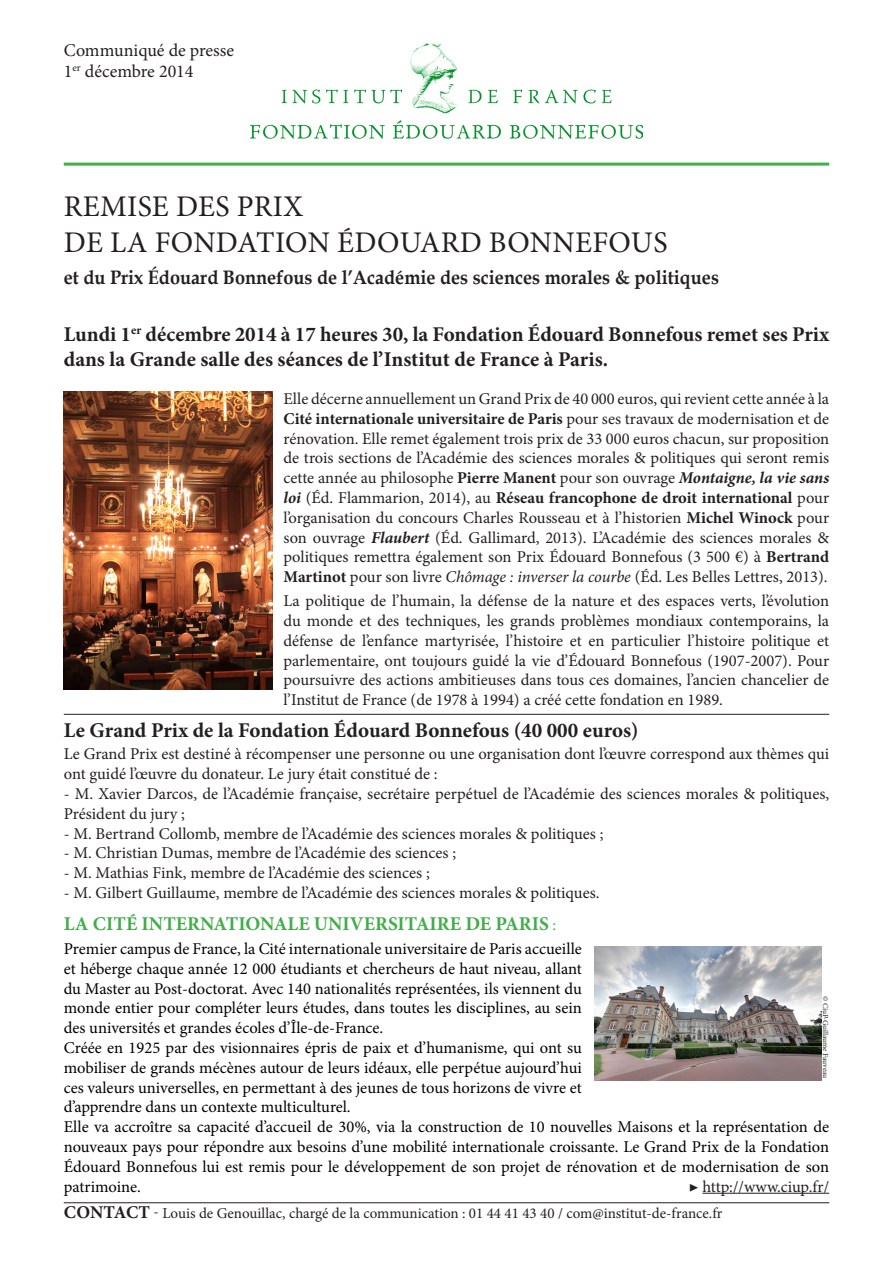
<style>
.page{position:relative;width:893px;height:1263px;background:#fff}
.page>*{position:absolute;margin:0;border:0;box-sizing:border-box;transform-origin:0 0}
.t1{font:30px/36px "Minion Pro";letter-spacing:.01em;color:#231f20}
.t2{font:700 21px/25.2px "Minion Pro";color:#231f20}
.t3{font:700 19.5px "Book Antiqua";color:#231f20;scale:.93 1}
.t4{font:700 19.5px "Minion Pro";color:#40ae49}
.t5{font:18px "Minion Pro";color:#231f20}
.t6{font:16.5px/19.8px "Minion Pro";color:#231f20;text-align:justify}
.t7{font:16.5px/19.8px "Minion Pro";color:#000;text-align:justify}
.t8{font:15px "Minion Pro";color:#231f20}
.t9{font:7.5px "Minion Pro";color:#231f20}
.s1{font-weight:700}
.s2{font-weight:700;font-style:italic}
.s3{font-style:italic}
.s4{font-weight:400;font-size:16.5px}
.s5{font-weight:700;font-size:18px}
</style>
<div class="page">
<img style="left:250px;top:43px;width:393px;height:96px">
<hr style="left:702px;top:1193px;width:127px;height:1px;background:#231f20">
<hr style="left:64px;top:163px;width:765px;height:3px;background:#40ae49">
<img style="left:64px;top:392px;width:208px;height:298px">
<hr style="left:64px;top:714px;width:765px;height:1px;background:#231f20">
<hr style="left:64px;top:1202px;width:765px;height:1px;background:#231f20">
<img style="left:595px;top:946px;width:226px;height:134px">
<p class="t5" style="left:64px;top:38px;width:172px">Communiqué de presse</p>
<p class="t5" style="left:64px;top:59px;width:131px">1<sup>er</sup> décembre 2014</p>
<p class="t1" style="left:64px;top:189px;width:605px">REMISE DES PRIX<br>DE LA FONDATION ÉDOUARD BONNEFOUS</p>
<p class="t3" style="left:64px;top:264px;width:706px">et du Prix Édouard Bonnefous de l’Académie des sciences morales &amp; politiques</p>
<p class="t2" style="left:64px;top:321px;width:767px">Lundi 1<sup>er</sup> décembre 2014 à 17 heures 30, la Fondation Édouard Bonnefous remet ses Prix dans la Grande salle des séances de l’Institut de France à Paris.</p>
<p class="t6" style="left:283px;top:389px;width:547px">Elle décerne annuellement un Grand Prix de 40 000 euros, qui revient cette année à la <span class="s1">Cité internationale universitaire de Paris</span> pour ses travaux de modernisation et de rénovation. Elle remet également trois prix de 33 000 euros chacun, sur proposition de trois sections de l’Académie des sciences morales &amp; politiques qui seront remis cette année au philosophe <span class="s1">Pierre Manent</span> pour son ouvrage <span class="s2">Montaigne, la vie sans loi</span> (Éd. Flammarion, 2014), au <span class="s1">Réseau francophone de droit international</span> pour l’organisation du concours Charles Rousseau et à l’historien <span class="s1">Michel Winock</span> pour son ouvrage <span class="s2">Flaubert</span> (Éd. Gallimard, 2013). L’Académie des sciences morales &amp; politiques remettra également son Prix Édouard Bonnefous (3 500 €) à <span class="s1">Bertrand Martinot</span> pour son livre <span class="s3">Chômage : inverser la courbe</span> (Éd. Les Belles Lettres, 2013).</p>
<p class="t6" style="left:283px;top:591px;width:547px">La politique de l’humain, la défense de la nature et des espaces verts, l’évolution du monde et des techniques, les grands problèmes mondiaux contemporains, la défense de l’enfance martyrisée, l’histoire et en particulier l’histoire politique et parlementaire, ont toujours guidé la vie d’Édouard Bonnefous (1907-2007). Pour poursuivre des actions ambitieuses dans tous ces domaines, l’ancien chancelier de l’Institut de France (de 1978 à 1994) a créé cette fondation en 1989.</p>
<p class="t2" style="left:64px;top:717px;width:576px">Le Grand Prix de la Fondation Édouard Bonnefous (40 000 euros)</p>
<p class="t6" style="left:64px;top:744px;width:767px">Le Grand Prix est destiné à récompenser une personne ou une organisation dont l’œuvre correspond aux thèmes qui ont guidé l’œuvre du donateur. Le jury était constitué de :</p>
<p class="t6" style="left:64px;top:784px;width:767px">- M. Xavier Darcos, de l’Académie française, secrétaire perpétuel de l’Académie des sciences morales &amp; politiques,<br>Président du jury ;</p>
<p class="t6" style="left:64px;top:823px;width:541px">- M. Bertrand Collomb, membre de l’Académie des sciences morales &amp; politiques ;</p>
<p class="t6" style="left:64px;top:843px;width:394px">- M. Christian Dumas, membre de l’Académie des sciences ;</p>
<p class="t6" style="left:64px;top:863px;width:367px">- M. Mathias Fink, membre de l’Académie des sciences ;</p>
<p class="t6" style="left:64px;top:883px;width:537px">- M. Gilbert Guillaume, membre de l’Académie des sciences morales &amp; politiques.</p>
<p class="t4" style="left:64px;top:910px;width:494px">LA CITÉ INTERNATIONALE UNIVERSITAIRE DE PARIS <span class="s4">:</span></p>
<p class="t7" style="left:64px;top:939px;width:520px">Premier campus de France, la Cité internationale universitaire de Paris accueille et héberge chaque année 12 000 étudiants et chercheurs de haut niveau, allant du Master au Post-doctorat. Avec 140 nationalités représentées, ils viennent du monde entier pour compléter leurs études, dans toutes les disciplines, au sein des universités et grandes écoles d’Île-de-France.</p>
<p class="t7" style="left:64px;top:1038px;width:520px">Créée en 1925 par des visionnaires épris de paix et d’humanisme, qui ont su mobiliser de grands mécènes autour de leurs idéaux, elle perpétue aujourd’hui ces valeurs universelles, en permettant à des jeunes de tous horizons de vivre et d’apprendre dans un contexte multiculturel.</p>
<p class="t7" style="left:64px;top:1117px;width:767px">Elle va accroître sa capacité d’accueil de 30%, via la construction de 10 nouvelles Maisons et la représentation de nouveaux pays pour répondre aux besoins d’une mobilité internationale croissante. Le Grand Prix de la Fondation Édouard Bonnefous lui est remis pour le développement de son projet de rénovation et de modernisation de son patrimoine.</p>
<p class="t9" style="left:830px;top:996px;width:84px;rotate:90deg">© CiuP-Guillaume Fauveau</p>
<p class="t6" style="left:689px;top:1176px;width:142px">▶ http://www.ciup.fr/</p>
<p class="t8" style="left:64px;top:1203px;width:660px"><span class="s5">CONTACT</span> - Louis de Genouillac, chargé de la communication : 01 44 41 43 40 / com@institut-de-france.fr</p>
</div>
